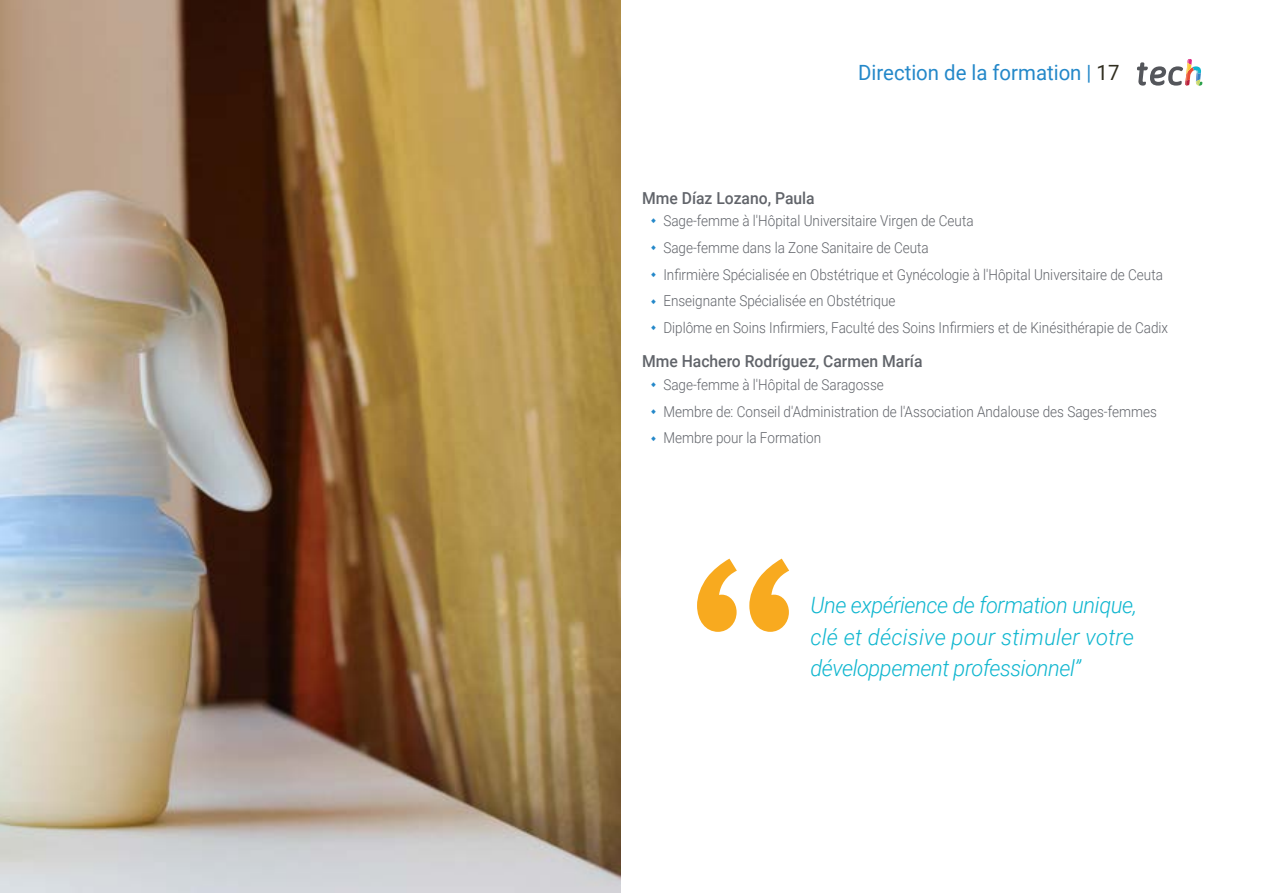
<style>
.page{position:relative;width:1263px;height:893px;background:#fff}
.page>*{position:absolute;margin:0;border:0;box-sizing:border-box;transform-origin:0 0}
.t1{font:italic 300 22.5px/31.5px "Roboto";letter-spacing:-.02em;color:#0fb6cf}
.t2{font:21px "Roboto";color:#2488c9}
.t3{font:500 16.5px "Roboto";color:#61646a;scale:.95 1}
.t4{font:300 15px/26.7px "Roboto";color:#61646a;scale:.9 1}
.s1{color:#312e20}
</style>
<div class="page">
<svg style="left:1137px;top:59px;width:65px;height:27px"></svg>
<img style="left:0;top:0;width:621px;height:893px">
<svg style="left:697px;top:559px;width:92px;height:73px"></svg>
<h2 class="t2" style="left:858px;top:57px;width:263px">Direction de la formation | <span class="s1">17</span></h2>
<p class="t3" style="left:642px;top:186px;width:183px">Mme Díaz Lozano, Paula</p>
<p class="t4" style="left:663px;top:207px;width:562px">Sage-femme à l'Hôpital Universitaire Virgen de Ceuta<br>Sage-femme dans la Zone Sanitaire de Ceuta<br>Infirmière Spécialisée en Obstétrique et Gynécologie à l'Hôpital Universitaire de Ceuta Enseignante Spécialisée en Obstétrique<br>Diplôme en Soins Infirmiers, Faculté des Soins Infirmiers et de Kinésithérapie de Cadix</p>
<p class="t3" style="left:642px;top:350px;width:297px">Mme Hachero Rodríguez, Carmen María</p>
<p class="t4" style="left:663px;top:370px;width:550px">Sage-femme à l'Hôpital de Saragosse<br>Membre de: Conseil d'Administration de l'Association Andalouse des Sages-femmes<br>Membre pour la Formation</p>
<h1 class="t1" style="left:810px;top:588px;width:328px">Une expérience de formation unique, clé et décisive pour stimuler votre développement professionnel”</h1>
</div>
